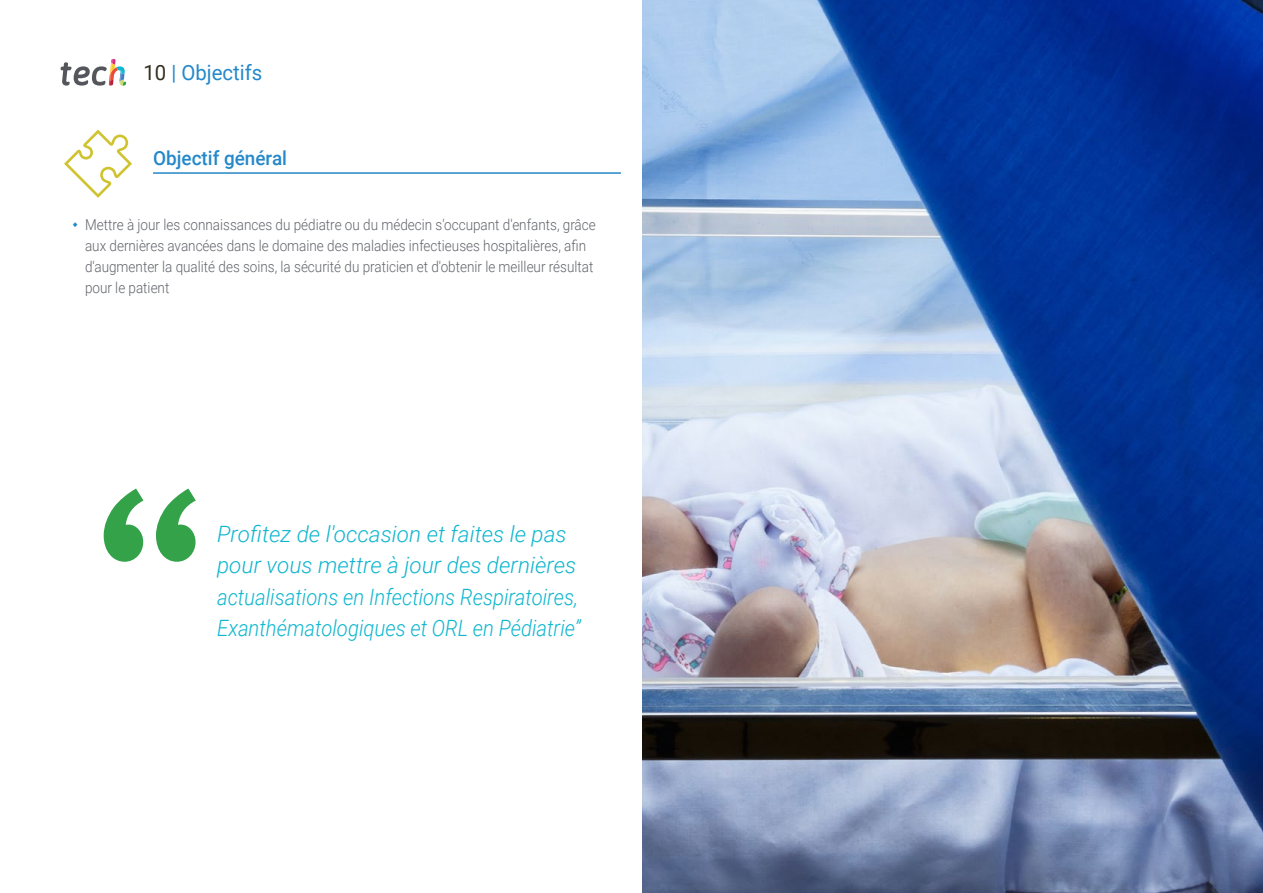
<style>
.page{position:relative;width:1263px;height:893px;background:#fff}
.page>*{position:absolute;margin:0;border:0;box-sizing:border-box;transform-origin:0 0}
.t1{font:italic 300 22.5px/31.5px "Roboto";color:#0fb6cf}
.t2{font:21px "Roboto";color:#2488c9}
.t3{font:500 19.5px "Roboto";color:#2488c9}
.t4{font:300 15px/21px "Roboto";color:#61646a;scale:.9 1}
.s1{color:#312e20}
</style>
<div class="page">
<hr style="left:153px;top:173px;width:468px;height:1px;background:#2488c9">
<svg style="left:64px;top:130px;width:68px;height:68px"></svg>
<img style="left:642px;top:0;width:621px;height:893px">
<svg style="left:104px;top:488px;width:92px;height:74px"></svg>
<svg style="left:61px;top:59px;width:65px;height:27px"></svg>
<h2 class="t2" style="left:144px;top:57px;width:120px"><span class="s1">10</span> | Objectifs</h2>
<h3 class="t3" style="left:153px;top:144px;width:135px">Objectif général</h3>
<p class="t4" style="left:85px;top:214px;width:569px">Mettre à jour les connaissances du pédiatre ou du médecin s'occupant d'enfants, grâce aux dernières avancées dans le domaine des maladies infectieuses hospitalières, afin d'augmenter la qualité des soins, la sécurité du praticien et d'obtenir le meilleur résultat pour le patient</p>
<h1 class="t1" style="left:217px;top:517px;width:365px">Profitez de l'occasion et faites le pas pour vous mettre à jour des dernières actualisations en Infections Respiratoires, Exanthématologiques et ORL en Pédiatrie”</h1>
</div>
